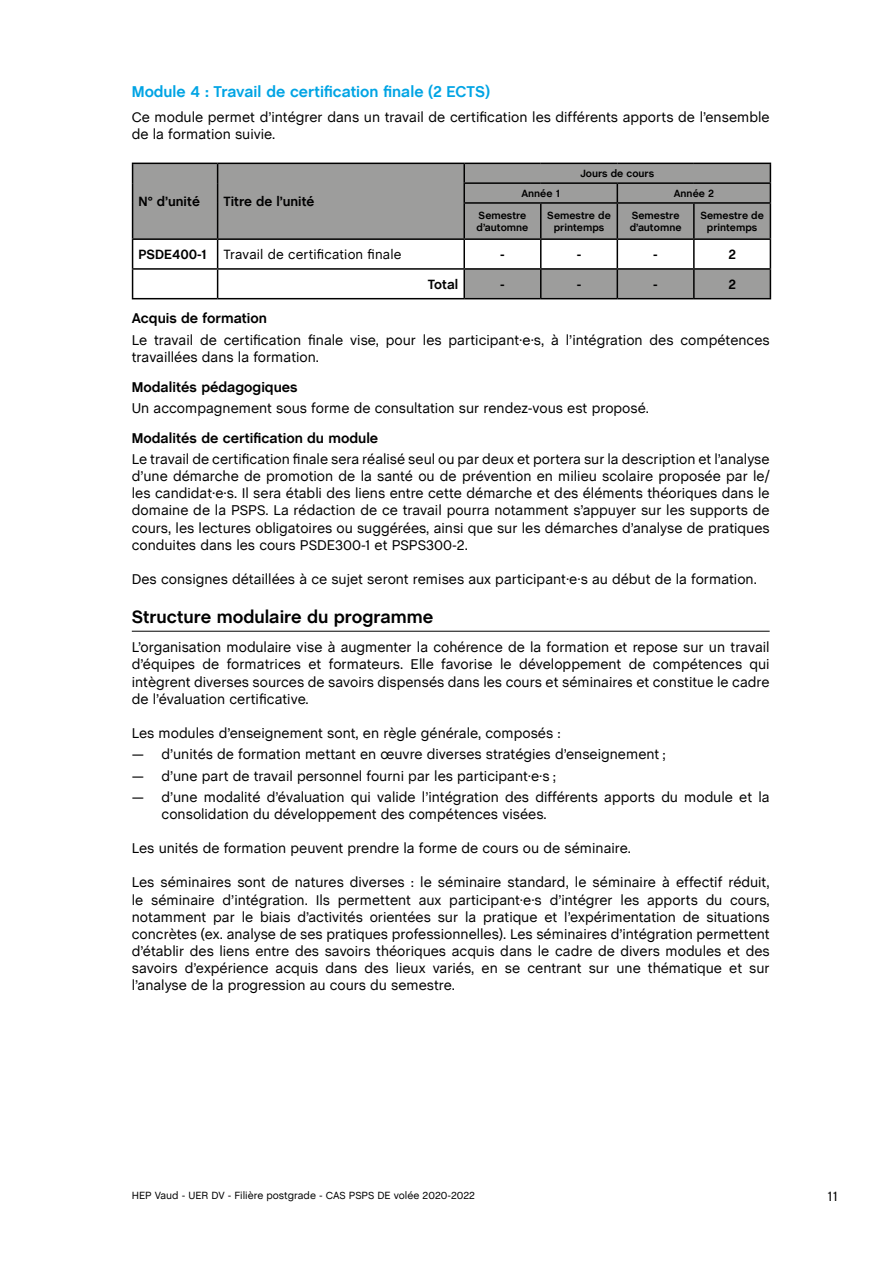
<style>
.page{position:relative;width:893px;height:1263px;background:#fff}
.page>*{position:absolute;margin:0;border:0;box-sizing:border-box;transform-origin:0 0}
.t1{font:700 18px "Chalet Book TT";color:#000}
.t2{font:700 15.75px "Chalet Book TT";color:#00a4e4}
.t3{font:14.25px/17.1px "Chalet Book TT";color:#000}
.t4{font:700 14.25px "Chalet Book TT";color:#000}
.t5{font:13.5px "Chalet Book TT";letter-spacing:.01em;color:#000}
.t6{font:700 13.5px "Chalet Book TT";color:#000}
.t7{font:700 10.5px/12.6px "Chalet Book TT";color:#000}
.t8{font:10.5px "Chalet Book TT";color:#000}
.s1{font-weight:700}
</style>
<div class="page">
<hr style="left:132px;top:631px;width:638px;height:1px;background:#000">
<svg style="left:133px;top:164px;width:637px;height:134px;fill:#9d9d9c"></svg>
<hr style="left:132px;top:163px;width:86px;height:1px;background:#000">
<hr style="left:218px;top:163px;width:246px;height:1px;background:#000">
<hr style="left:464px;top:163px;width:77px;height:1px;background:#000">
<hr style="left:541px;top:163px;width:76px;height:1px;background:#000">
<hr style="left:617px;top:163px;width:77px;height:1px;background:#000">
<hr style="left:694px;top:163px;width:77px;height:1px;background:#000">
<svg style="left:132px;top:164px;width:1px;height:39px"></svg>
<svg style="left:217px;top:164px;width:1px;height:39px"></svg>
<hr style="left:463px;top:182px;width:78px;height:2px;background:#000">
<svg style="left:463px;top:164px;width:2px;height:38px"></svg>
<hr style="left:541px;top:182px;width:76px;height:2px;background:#000">
<hr style="left:617px;top:182px;width:77px;height:2px;background:#000">
<svg style="left:617px;top:184px;width:1px;height:18px"></svg>
<hr style="left:694px;top:182px;width:77px;height:2px;background:#000">
<svg style="left:770px;top:164px;width:1px;height:38px"></svg>
<hr style="left:132px;top:203px;width:1px;height:35px;background:#000">
<hr style="left:217px;top:203px;width:1px;height:35px;background:#000">
<hr style="left:463px;top:202px;width:78px;height:2px;background:#000">
<hr style="left:463px;top:204px;width:2px;height:34px;background:#000">
<hr style="left:541px;top:202px;width:76px;height:2px;background:#000">
<hr style="left:540px;top:204px;width:2px;height:34px;background:#000">
<hr style="left:617px;top:202px;width:77px;height:2px;background:#000">
<hr style="left:617px;top:204px;width:1px;height:34px;background:#000">
<hr style="left:694px;top:202px;width:77px;height:2px;background:#000">
<hr style="left:693px;top:204px;width:2px;height:34px;background:#000">
<hr style="left:770px;top:204px;width:1px;height:34px;background:#000">
<hr style="left:132px;top:238px;width:86px;height:2px;background:#000">
<hr style="left:218px;top:238px;width:246px;height:2px;background:#000">
<hr style="left:464px;top:238px;width:77px;height:2px;background:#000">
<hr style="left:463px;top:240px;width:2px;height:28px;background:#000">
<hr style="left:541px;top:238px;width:76px;height:2px;background:#000">
<hr style="left:540px;top:240px;width:2px;height:28px;background:#000">
<hr style="left:617px;top:238px;width:77px;height:2px;background:#000">
<hr style="left:694px;top:238px;width:77px;height:2px;background:#000">
<hr style="left:693px;top:240px;width:2px;height:28px;background:#000">
<hr style="left:132px;top:268px;width:86px;height:2px;background:#000">
<svg style="left:132px;top:240px;width:1px;height:58px"></svg>
<hr style="left:218px;top:268px;width:246px;height:2px;background:#000">
<svg style="left:217px;top:240px;width:1px;height:58px"></svg>
<hr style="left:464px;top:268px;width:77px;height:2px;background:#000">
<hr style="left:463px;top:270px;width:2px;height:28px;background:#000">
<hr style="left:541px;top:268px;width:76px;height:2px;background:#000">
<hr style="left:540px;top:270px;width:2px;height:28px;background:#000">
<hr style="left:617px;top:268px;width:77px;height:2px;background:#000">
<svg style="left:617px;top:240px;width:1px;height:58px"></svg>
<hr style="left:694px;top:268px;width:77px;height:2px;background:#000">
<hr style="left:693px;top:270px;width:2px;height:28px;background:#000">
<svg style="left:770px;top:240px;width:1px;height:58px"></svg>
<hr style="left:132px;top:298px;width:86px;height:1px;background:#000">
<hr style="left:218px;top:298px;width:246px;height:1px;background:#000">
<hr style="left:464px;top:298px;width:77px;height:1px;background:#000">
<hr style="left:541px;top:298px;width:76px;height:1px;background:#000">
<hr style="left:617px;top:298px;width:77px;height:1px;background:#000">
<hr style="left:694px;top:298px;width:77px;height:1px;background:#000">
<p class="t2" style="left:132px;top:82px;width:360px">Module 4 : Travail de certification finale (2 ECTS)</p>
<p class="t3" style="left:132px;top:109px;width:639px">Ce module permet d’intégrer dans un travail de certification les différents apports de l’ensemble de la formation suivie.</p>
<p class="t6" style="left:139px;top:194px;width:63px">N° d’unité</p>
<p class="t6" style="left:224px;top:194px;width:92px">Titre de l’unité</p>
<p class="t7" style="left:580px;top:167px;width:75px">Jours de cours</p>
<p class="t7" style="left:521px;top:187px;width:40px">Année 1</p>
<p class="t7" style="left:674px;top:187px;width:42px">Année 2</p>
<p class="t7" style="left:477px;top:209px;width:53px">Semestre d’automne</p>
<p class="t7" style="left:547px;top:209px;width:65px;text-align:center">Semestre de printemps</p>
<p class="t7" style="left:630px;top:209px;width:53px">Semestre d’automne</p>
<p class="t7" style="left:700px;top:209px;width:65px;text-align:center">Semestre de printemps</p>
<p class="t5" style="left:139px;top:246px;width:265px"><span class="s1">PSDE400-1</span> Travail de certification finale</p>
<p class="t6" style="left:500px;top:246px;width:6px">-</p>
<p class="t6" style="left:577px;top:246px;width:6px">-</p>
<p class="t6" style="left:653px;top:246px;width:6px">-</p>
<p class="t6" style="left:728px;top:246px;width:9px">2</p>
<p class="t6" style="left:428px;top:276px;width:32px">Total</p>
<p class="t6" style="left:500px;top:276px;width:6px">-</p>
<p class="t6" style="left:577px;top:276px;width:6px">-</p>
<p class="t6" style="left:653px;top:276px;width:6px">-</p>
<p class="t6" style="left:728px;top:276px;width:9px">2</p>
<p class="t4" style="left:132px;top:310px;width:137px">Acquis de formation</p>
<p class="t3" style="left:132px;top:331px;width:639px">Le travail de certification finale vise, pour les participant·e·s, à l’intégration des compétences travaillées dans la formation.</p>
<p class="t4" style="left:132px;top:378px;width:167px">Modalités pédagogiques</p>
<p class="t3" style="left:132px;top:399px;width:519px">Un accompagnement sous forme de consultation sur rendez-vous est proposé.</p>
<p class="t4" style="left:132px;top:429px;width:248px">Modalités de certification du module</p>
<p class="t3" style="left:132px;top:451px;width:639px;text-align:justify">Le travail de certification finale sera réalisé seul ou par deux et portera sur la description et l’analyse d’une démarche de promotion de la santé ou de prévention en milieu scolaire proposée par le/ les candidat·e·s. Il sera établi des liens entre cette démarche et des éléments théoriques dans le domaine de la PSPS. La rédaction de ce travail pourra notamment s’appuyer sur les supports de cours, les lectures obligatoires ou suggérées, ainsi que sur les démarches d’analyse de pratiques conduites dans les cours PSDE300-1 et PSPS300-2.</p>
<p class="t3" style="left:132px;top:570px;width:627px">Des consignes détaillées à ce sujet seront remises aux participant·e·s au début de la formation.</p>
<p class="t1" style="left:132px;top:606px;width:303px">Structure modulaire du programme</p>
<p class="t3" style="left:132px;top:639px;width:639px;text-align:justify">L’organisation modulaire vise à augmenter la cohérence de la formation et repose sur un travail d’équipes de formatrices et formateurs. Elle favorise le développement de compétences qui intègrent diverses sources de savoirs dispensés dans les cours et séminaires et constitue le cadre de l’évaluation certificative.</p>
<p class="t3" style="left:132px;top:724px;width:430px">Les modules d’enseignement sont, en règle générale, composés :</p>
<p class="t3" style="left:132px;top:746px;width:535px">— d’unités de formation mettant en œuvre diverses stratégies d’enseignement ;</p>
<p class="t3" style="left:132px;top:767px;width:426px">— d’une part de travail personnel fourni par les participant·e·s ;</p>
<p class="t3" style="left:162px;top:788px;width:610px;text-indent:-30px">— d’une modalité d’évaluation qui valide l’intégration des différents apports du module et la consolidation du développement des compétences visées.</p>
<p class="t3" style="left:132px;top:840px;width:501px">Les unités de formation peuvent prendre la forme de cours ou de séminaire.</p>
<p class="t3" style="left:132px;top:874px;width:639px;text-align:justify">Les séminaires sont de natures diverses : le séminaire standard, le séminaire à effectif réduit, le séminaire d’intégration. Ils permettent aux participant·e·s d’intégrer les apports du cours, notamment par le biais d’activités orientées sur la pratique et l’expérimentation de situations concrètes (ex. analyse de ses pratiques professionnelles). Les séminaires d’intégration permettent d’établir des liens entre des savoirs théoriques acquis dans le cadre de divers modules et des savoirs d’expérience acquis dans des lieux variés, en se centrant sur une thématique et sur l’analyse de la progression au cours du semestre.</p>
<p class="t8" style="left:132px;top:1188px;width:345px">HEP Vaud - UER DV - Filière postgrade - CAS PSPS DE volée 2020-2022</p>
<p class="t5" style="left:828px;top:1188px;width:11px">11</p>
</div>
